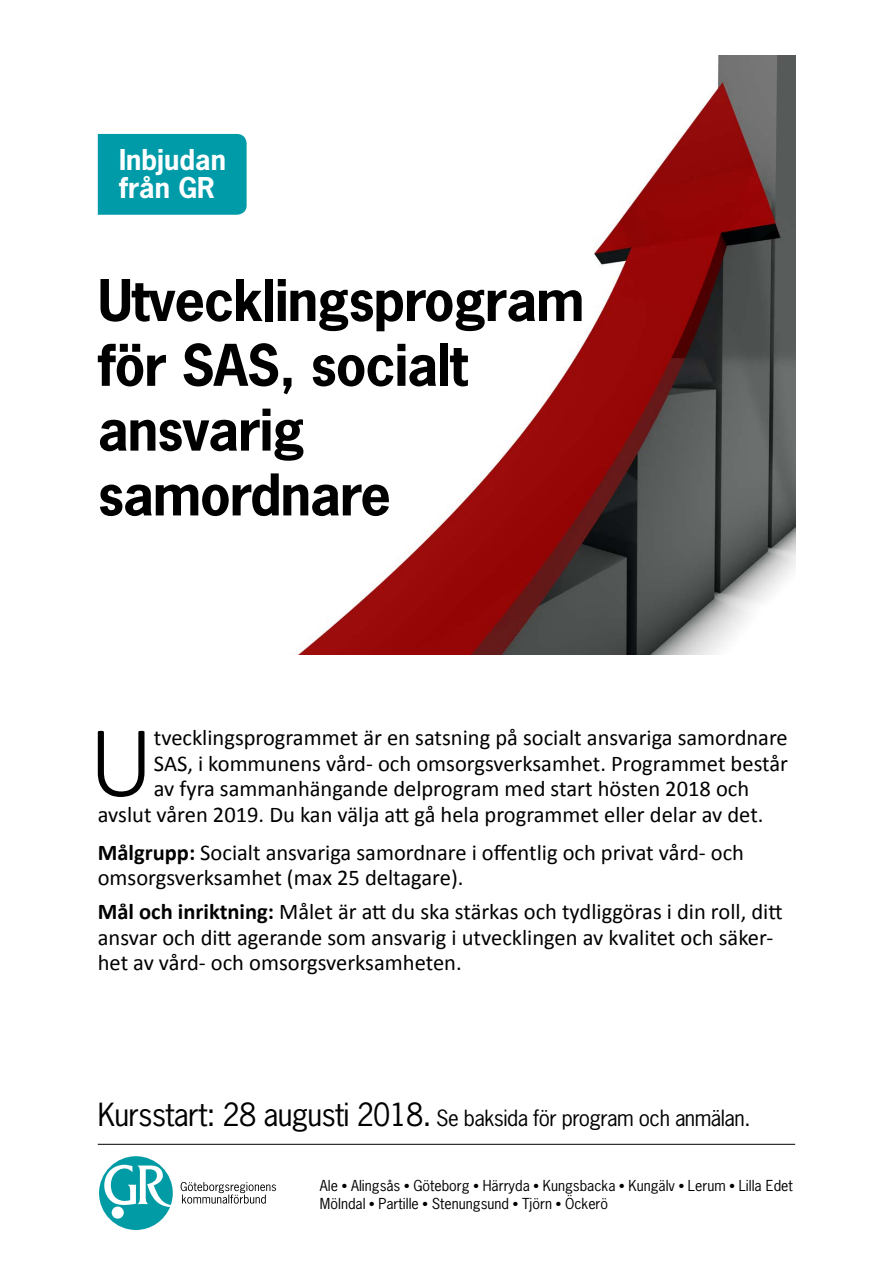
<style>
.page{position:relative;width:893px;height:1263px;background:#fff}
.page>*{position:absolute;margin:0;border:0;box-sizing:border-box;transform-origin:0 0}
.t1{font:300 102.9px "Calibri";color:#000}
.t2{font:700 54px/64.8px "News Gothic";letter-spacing:-.02em;color:#000}
.t3{font:700 27px/28.5px "News Gothic";color:#fff}
.t4{font:22.5px/25.5px "Calibri";color:#000}
.t5{font:21px "News Gothic";letter-spacing:-.025em;color:#000}
.t6{font:14.25px/18.8px "News Gothic";color:#000}
.s1{font-weight:700}
.s2{font-size:30px}
</style>
<div class="page">
<svg style="left:181px;top:1182px;width:95px;height:22px"></svg>
<svg style="left:99px;top:1156px;width:74px;height:74px"></svg>
<hr style="left:98px;top:1144px;width:697px;height:1px;background:#000">
<div style="left:98px;top:134px;width:149px;height:81px;background:#009ba9"></div>
<img style="left:295px;top:55px;width:500px;height:599px">
<p class="t3" style="left:119px;top:145px;width:108px">Inbjudan från GR</p>
<h2 class="t2" style="left:98px;top:267px;width:488px">Utvecklingsprogram för SAS, socialt ansvarig samordnare</h2>
<h1 class="t1" style="left:88px;top:698px;width:67px">U</h1>
<p class="t4" style="left:154px;top:725px;width:635px">tvecklingsprogrammet är en satsning på socialt ansvariga samordnare</p>
<p class="t4" style="left:154px;top:750px;width:636px">SAS, i kommunens vård- och omsorgsverksamhet. Programmet består</p>
<p class="t4" style="left:154px;top:776px;width:597px">av fyra sammanhängande delprogram med start hösten 2018 och</p>
<p class="t4" style="left:98px;top:801px;width:667px">-avslut våren 2019. Du kan välja att gå hela programmet eller delar av det.</p>
<p class="t4" style="left:98px;top:840px;width:648px"><span class="s1">Målgrupp:</span> Socialt ansvariga samordnare i offentlig och privat vård- och omsorgsverksamhet (max 25 deltagare).</p>
<p class="t4" style="left:98px;top:899px;width:686px"><span class="s1">Mål och inriktning:</span> Målet är att du ska stärkas och tydliggöras i din roll, ditt ansvar och ditt agerande som ansvarig i utvecklingen av kvalitet och säker&shy;het av vård- och omsorgsverksamheten.</p>
<p class="t5" style="left:98px;top:1104px;width:654px"><span class="s2">Kursstart: 28 augusti 2018.</span> Se baksida för program och anmälan.</p>
<p class="t6" style="left:320px;top:1176px;width:474px">Ale ● Alingsås ● Göteborg ● Härryda ● Kungsbacka ● Kungälv ● Lerum ● Lilla Edet<br>Mölndal ● Partille ● Stenungsund ● Tjörn ● Öckerö</p>
</div>
